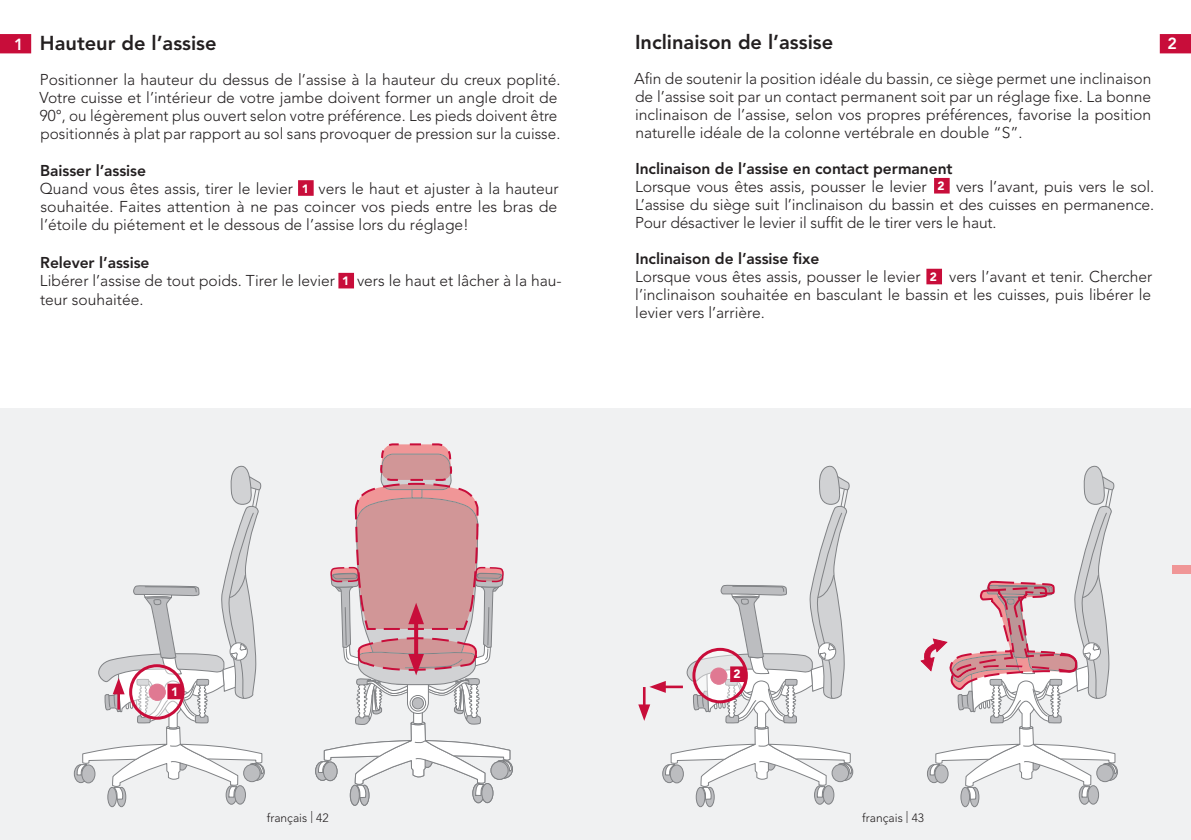
<style>
.page{position:relative;width:1191px;height:840px;background:#fff}
.page>*{position:absolute;margin:0;border:0;box-sizing:border-box;transform-origin:0 0}
.t1{font:800 20px "Avenir";color:#231f20}
.t2{font:800 16px "Avenir";color:#fff}
.Blocksatz{font:300 15.6px/18px "Avenir";color:#231f20;text-align:justify}
.t3{font:800 15.6px "Avenir";letter-spacing:-.005em;color:#231f20}
.t4{font:300 12px "Avenir";color:#231f20}
.t5{font:900 12px "Avenir";color:#fff}
</style>
<div class="page">
<svg style="left:1159px;top:34px;width:32px;height:19px"></svg>
<svg style="left:0;top:34px;width:31px;height:19px"></svg>
<div style="left:0;top:408px;width:1191px;height:431px;background:#f0f1f2"></div>
<div style="left:298px;top:180px;width:16px;height:16px;background:#c80d3a;border:2px solid #c80d3a"></div>
<div style="left:338px;top:273px;width:16px;height:15px;background:#c80d3a"></div>
<div style="left:934px;top:178px;width:15px;height:15px;background:#c80d3a;border:2px solid #c80d3a"></div>
<div style="left:926px;top:268px;width:16px;height:16px;background:#c80d3a;border:2px solid #c80d3a"></div>
<div style="left:74px;top:764px;width:13px;height:18px;background:#888a8d;border-radius:50%"></div>
<div style="left:74px;top:763px;width:14px;height:19px;border:1px solid #808285;border-radius:50%"></div>
<div style="left:315px;top:760px;width:15px;height:20px;border:1px solid #808285;border-radius:50%"></div>
<svg style="left:76px;top:465px;width:189px;height:343px"></svg>
<svg style="left:131px;top:665px;width:52px;height:52px"></svg>
<div style="left:129px;top:663px;width:56px;height:56px;border:3px solid #c80d3a;border-radius:50%"></div>
<div style="left:167px;top:683px;width:16px;height:15px;background:#c80d3a;border:2px solid #c80d3a"></div>
<svg style="left:317px;top:443px;width:196px;height:363px"></svg>
<svg style="left:638px;top:465px;width:215px;height:343px"></svg>
<svg style="left:920px;top:465px;width:198px;height:343px"></svg>
<div style="left:1172px;top:564px;width:19px;height:9px;background:#f09697"></div>
<p class="t2" style="left:14px;top:35px;width:11px">1</p>
<p class="t1" style="left:635px;top:30px;width:200px">Inclinaison de l’assise</p>
<p class="Blocksatz" style="left:634px;top:69px;width:518px">Afin de soutenir la position idéale du bassin, ce siège permet une inclinaison de l’assise soit par un contact permanent soit par un réglage fixe. La bonne inclinaison de l’assise, selon vos propres préférences, favorise la position naturelle idéale de la colonne vertébrale en double “S”.</p>
<p class="t3" style="left:635px;top:159px;width:319px">Inclinaison de l’assise en contact permanent</p>
<p class="Blocksatz" style="left:635px;top:177px;width:293px">Lorsque vous êtes assis, pousser le levier</p>
<p class="t1" style="left:40px;top:31px;width:178px">Hauteur de l’assise</p>
<p class="Blocksatz" style="left:40px;top:70px;width:522px;text-align:left">Positionner la hauteur du dessus de l’assise à la hauteur du creux poplité.<br>Votre cuisse et l’intérieur de votre jambe doivent former un angle droit de 90°, ou légèrement plus ouvert selon votre préférence. Les pieds doivent être positionnés à plat par rapport au sol sans provoquer de pression sur la cuisse.</p>
<p class="t3" style="left:40px;top:162px;width:107px">Baisser l’assise</p>
<p class="Blocksatz" style="left:40px;top:180px;width:255px">Quand vous êtes assis, tirer le levier</p>
<p class="Blocksatz" style="left:635px;top:177px;width:521px;text-indent:321px">vers l’avant, puis vers le sol.<br>L’assise du siège suit l’inclinaison du bassin et des cuisses en permanence.<br>Pour désactiver le levier il suffit de le tirer vers le haut.</p>
<p class="t3" style="left:635px;top:249px;width:185px">Inclinaison de l’assise fixe</p>
<p class="Blocksatz" style="left:635px;top:267px;width:287px">Lorsque vous êtes assis, pousser le levier</p>
<p class="t5" style="left:937px;top:178px;width:9px">2</p>
<p class="Blocksatz" style="left:40px;top:180px;width:520px;text-indent:278px">vers le haut et ajuster à la hauteur souhaitée. Faites attention à ne pas coincer vos pieds entre les bras de l’étoile du piétement et le dessous de l’assise lors du réglage!</p>
<p class="t3" style="left:40px;top:253px;width:111px">Relever l’assise</p>
<p class="Blocksatz" style="left:40px;top:271px;width:297px">Libérer l’assise de tout poids. Tirer le levier</p>
<p class="Blocksatz" style="left:357px;top:271px;width:206px">vers le haut et lâcher à la hau-</p>
<p class="Blocksatz" style="left:40px;top:290px;width:105px">teur souhaitée.</p>
<p class="t5" style="left:302px;top:181px;width:9px">1</p>
<p class="Blocksatz" style="left:635px;top:267px;width:518px;text-indent:314px">vers l’avant et tenir. Chercher l’inclinaison souhaitée en basculant le bassin et les cuisses, puis libérer le levier vers l’arrière.</p>
<p class="t5" style="left:930px;top:269px;width:9px">2</p>
<p class="t5" style="left:342px;top:274px;width:9px">1</p>
<p class="t2" style="left:1167px;top:34px;width:11px">2</p>
<p class="t5" style="left:171px;top:684px;width:9px">1</p>
<p class="t5" style="left:733px;top:666px;width:9px">2</p>
<p class="t4" style="left:267px;top:810px;width:63px">français | 42</p>
<p class="t4" style="left:862px;top:810px;width:63px">français | 43</p>
</div>
